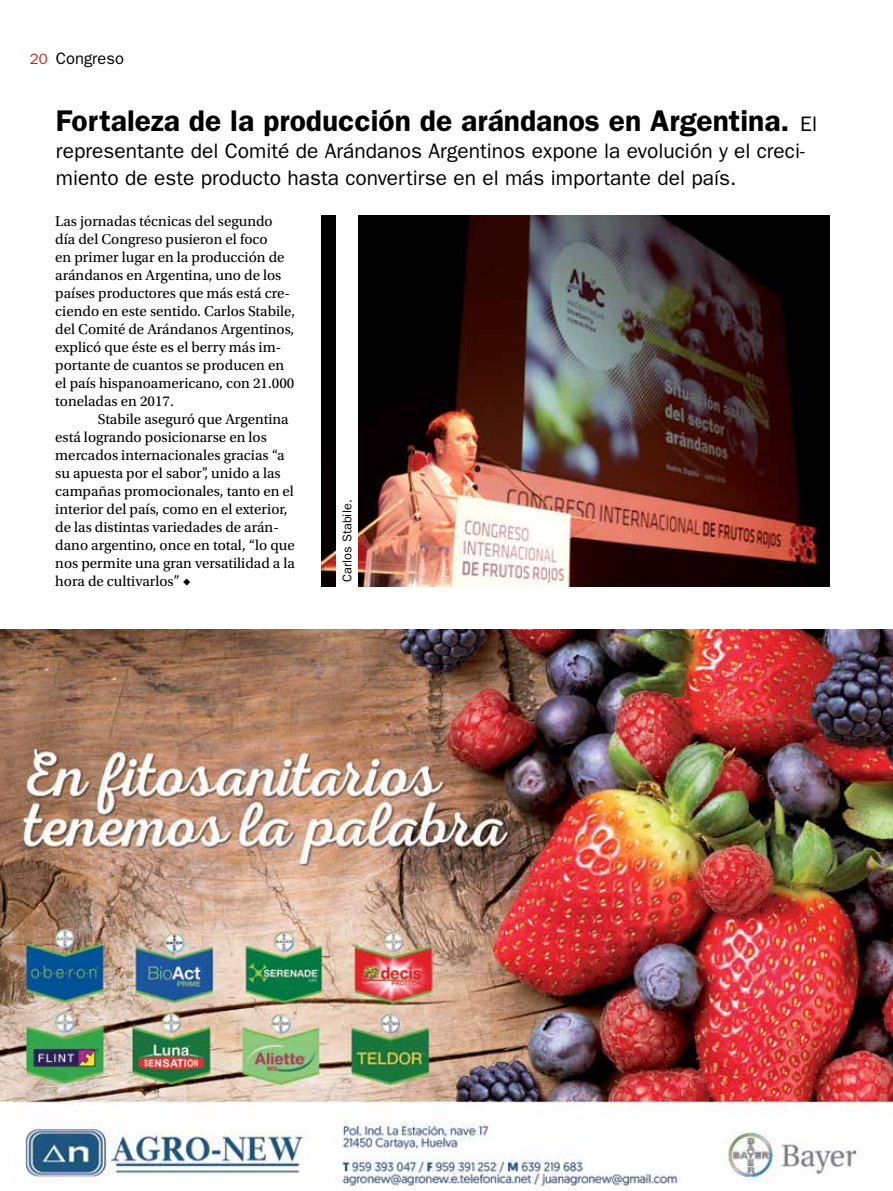
<style>
.page{position:relative;width:893px;height:1191px;background:#fff}
.page>*{position:absolute;margin:0;border:0;box-sizing:border-box;transform-origin:0 0}
.t1{font:600 30px "ITC Franklin Gothic Std";color:#000}
.t2{font:21px/27px "ITC Franklin Gothic Std";color:#000}
.t3{font:16.5px "ITC Franklin Gothic Std";color:#000}
.t4{font:15px/18px "Utopia Std";color:#000}
.t5{font:15px "ITC Franklin Gothic Std";color:#d2232a}
.t6{font:12.75px "ITC Franklin Gothic Std";color:#000}
.s1{font-weight:400;font-size:21px}
</style>
<div class="page">
<img style="left:322px;top:215px;width:508px;height:371px">
<div style="left:337px;top:212px;width:21px;height:374px;background:#fff"></div>
<img style="left:0;top:629px;width:893px;height:562px">
<p class="t5" style="left:30px;top:51px;width:19px">20</p>
<p class="t3" style="left:56px;top:49px;width:69px">Congreso</p>
<h1 class="t1" style="left:56px;top:103px;width:763px">Fortaleza de la producción de arándanos en Argentina. <span class="s1">El</span></h1>
<h2 class="t2" style="left:56px;top:138px;width:750px">representante del Comité de Arándanos Argentinos expone la evolución y el creci&shy;miento de este producto hasta convertirse en el más importante del país.</h2>
<p class="t4" style="left:55px;top:213px;width:241px">Las jornadas técnicas del segundo día del Congreso pusieron el foco<br>en primer lugar en la producción de arándanos en Argentina, uno de los países productores que más está cre&shy;ciendo en este sentido. Carlos Stabile, del Comité de Arándanos Argentinos, explicó que éste es el berry más im&shy;portante de cuantos se producen en el país hispanoamericano, con 21.000 toneladas en 2017.</p>
<p class="t4" style="left:55px;top:411px;width:241px;text-indent:43px">Stabile aseguró que Argentina está logrando posicionarse en los mercados internacionales gracias “a su apuesta por el sabor”, unido a las campañas promocionales, tanto en el interior del país, como en el exterior, de las distintas variedades de arán&shy;dano argentino, once en total, “lo que nos permite una gran versatilidad a la hora de cultivarlos” ◆</p>
<p class="t6" style="left:340px;top:582px;width:84px;rotate:-90deg">Carlos Stabile.</p>
</div>
